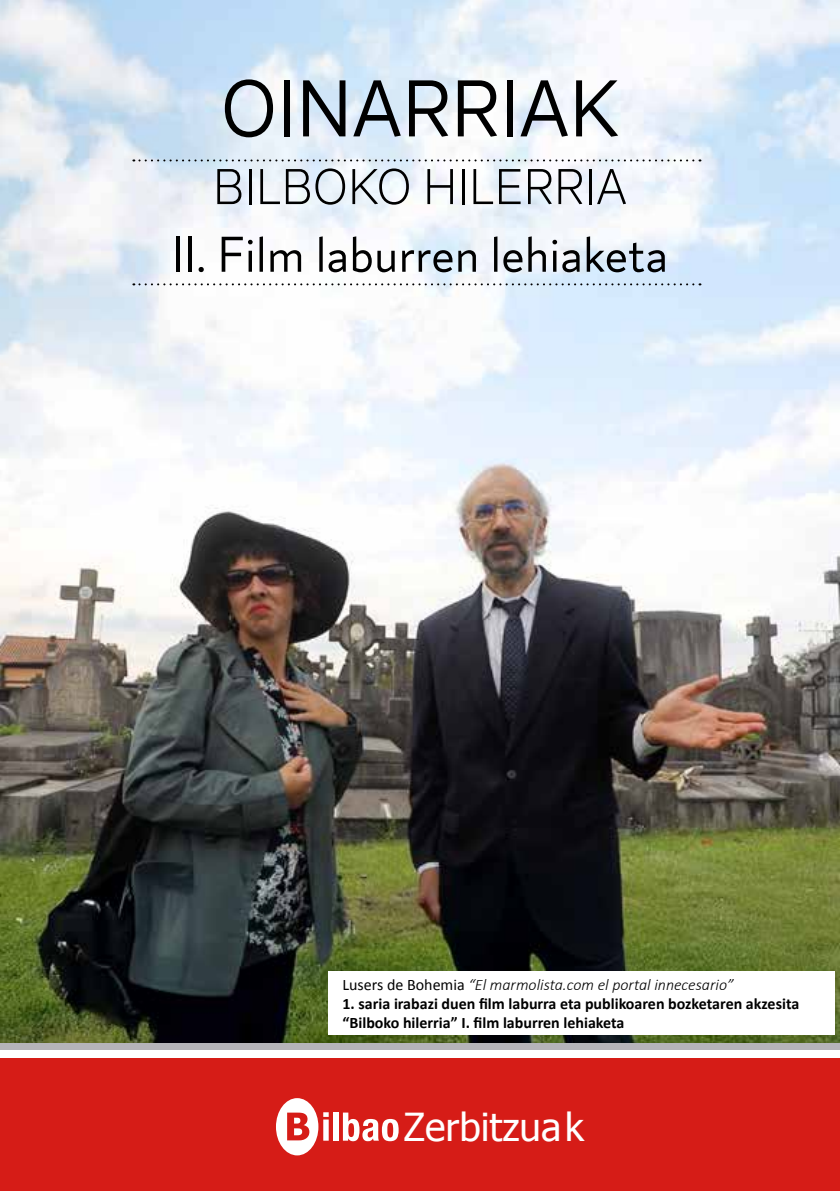
<style>
.page{position:relative;width:840px;height:1191px;background:#fff}
.page>*{position:absolute;margin:0;border:0;box-sizing:border-box;transform-origin:0 0}
.t1{font:80px "Magdelin Alt";color:#000}
.t2{font:50px "Magdelin Alt";color:#000}
.t3{font:300 50px "Magdelin Alt";color:#000}
.t4{font:38.6px "Tahoma";color:#fff}
.t5{font:700 16px/19.2px "Calibri";color:#000}
.t6{font:italic 300 16px "Calibri";color:#000}
.s1{font-weight:400;font-style:normal}
</style>
<div class="page">
<img style="left:0;top:0;width:839px;height:1043px">
<svg style="left:133px;top:159px;width:567px;height:2px"></svg>
<svg style="left:133px;top:283px;width:567px;height:2px"></svg>
<div style="left:0;top:1045px;width:839px;height:146px;background:#d61c17"></div>
<svg style="left:276px;top:1098px;width:52px;height:57px"></svg>
<div style="left:323px;top:1119px;width:5px;height:21px;background:#fff"></div>
<div style="left:333px;top:1112px;width:5px;height:28px;background:#fff"></div>
<svg style="left:343px;top:1112px;width:55px;height:29px"></svg>
<div style="left:0;top:1043px;width:839px;height:7px;background:#b5b4b9"></div>
<div style="left:0;top:1050px;width:839px;height:7px;background:#fff"></div>
<div style="left:328px;top:971px;width:506px;height:63px;background:#fff"></div>
<h1 class="t1" style="left:220px;top:64px;width:400px">OINARRIAK</h1>
<h2 class="t3" style="left:213px;top:159px;width:415px">BILBOKO HILERRIA</h2>
<h2 class="t2" style="left:172px;top:226px;width:497px">II. Film laburren lehiaketa</h2>
<p class="t6" style="left:342px;top:974px;width:392px"><span class="s1">Lusers de Bohemia</span> “El marmolista.com el portal innecesario”</p>
<p class="t5" style="left:342px;top:993px;width:458px">1. saria irabazi duen film laburra eta publikoaren bozketaren akzesita “Bilboko hilerria” I. film laburren lehiaketa</p>
<h3 class="t4" style="left:403px;top:1100px;width:182px">Zerbitzuak</h3>
</div>
